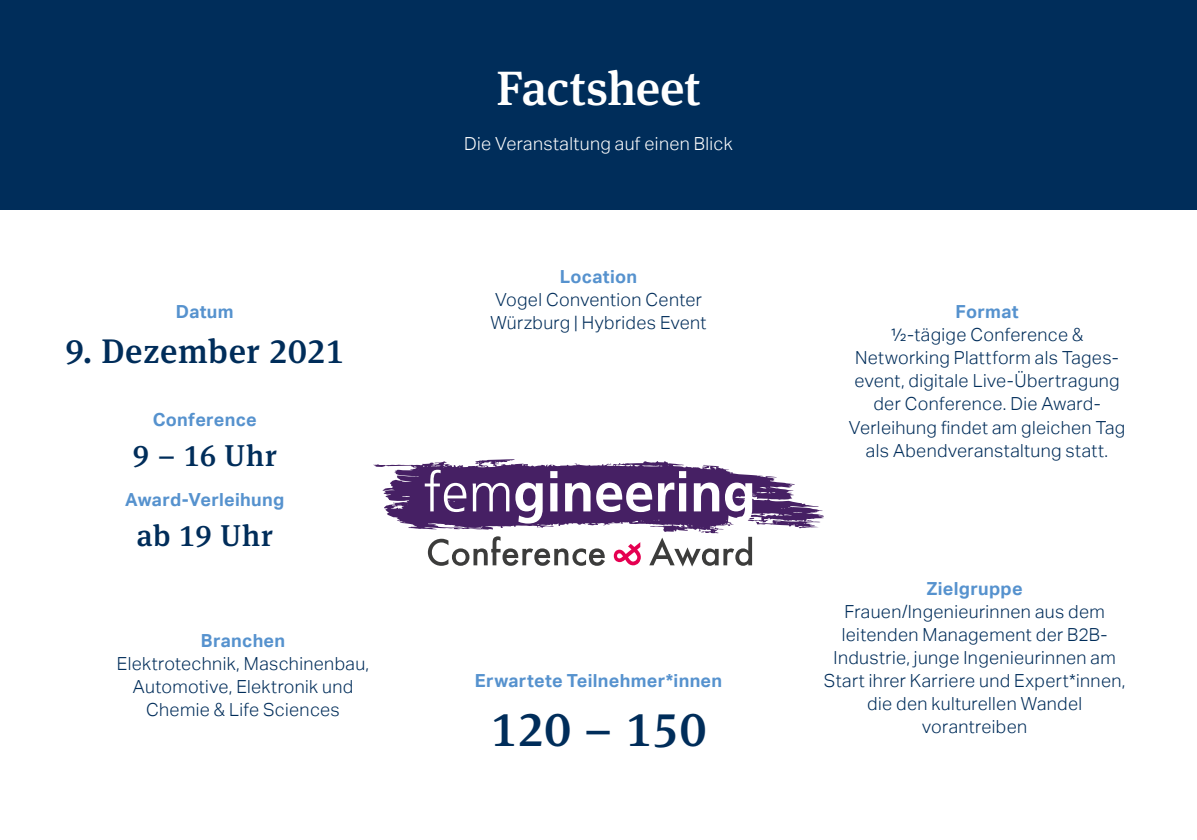
<style>
.page{position:relative;width:1197px;height:840px;background:#fff}
.page>*{position:absolute;margin:0;border:0;box-sizing:border-box;transform-origin:0 0}
.t1{font:500 48px "Meta Serif OT";letter-spacing:-.01em;color:#fff}
.t2{font:500 48px "Meta Serif OT";letter-spacing:-.005em;color:#002d5a}
.t3{font:500 34px "Meta Serif OT";letter-spacing:.015em;color:#002d5a}
.t4{font:500 30px "Meta Serif OT";letter-spacing:.03em;color:#002d5a}
.t5{font:300 18px/23px "Aktiv Grotesk";letter-spacing:.02em;color:#002d5a;text-align:center}
.t6{font:700 18px "Aktiv Grotesk";letter-spacing:.015em;color:#5692ce}
.t7{font:300 18px "Aktiv Grotesk";letter-spacing:.02em;color:#fff}
</style>
<div class="page">
<div style="left:0;top:0;width:1196px;height:210px;background:#002d5a"></div>
<svg style="left:373px;top:459px;width:451px;height:107px"></svg>
<p class="t6" style="left:176px;top:301px;width:59px">Datum</p>
<h2 class="t3" style="left:65px;top:329px;width:281px">9. Dezember 2021</h2>
<p class="t6" style="left:153px;top:409px;width:106px">Conference</p>
<h3 class="t4" style="left:133px;top:437px;width:146px">9 – 16 Uhr</h3>
<p class="t6" style="left:125px;top:489px;width:160px">Award-Verleihung</p>
<h3 class="t4" style="left:137px;top:516px;width:138px">ab 19 Uhr</h3>
<p class="t6" style="left:201px;top:629px;width:86px">Branchen</p>
<p class="t5" style="left:117px;top:651px;width:254px">Elektrotechnik, Maschinenbau,<br>Automotive, Elektronik und<br>Chemie &amp; Life Sciences</p>
<h1 class="t1" style="left:496px;top:58px;width:205px">Factsheet</h1>
<p class="t7" style="left:464px;top:133px;width:270px">Die Veranstaltung auf einen Blick</p>
<p class="t6" style="left:559px;top:266px;width:79px">Location</p>
<p class="t5" style="left:490px;top:288px;width:217px;text-align:left">Vogel Convention Center<br>Würzburg | Hybrides Event</p>
<p class="t6" style="left:474px;top:669px;width:249px">Erwartete Teilnehmer*innen</p>
<h1 class="t2" style="left:490px;top:698px;width:218px">120 – 150</h1>
<p class="t6" style="left:955px;top:301px;width:65px">Format</p>
<p class="t5" style="left:848px;top:323px;width:278px">½-tägige Conference &amp;<br>Networking Plattform als Tages&shy;event, digitale Live-Übertragung der Conference. Die Award-<br>Verleihung findet am gleichen Tag als Abendveranstaltung statt.</p>
<p class="t6" style="left:926px;top:577px;width:97px">Zielgruppe</p>
<p class="t5" style="left:823px;top:600px;width:303px">Frauen/Ingenieurinnen aus dem leitenden Management der B2B-<br>Industrie, junge Ingenieurinnen am<br>Start ihrer Karriere und Expert*innen, die den kulturellen Wandel vorantreiben</p>
</div>
